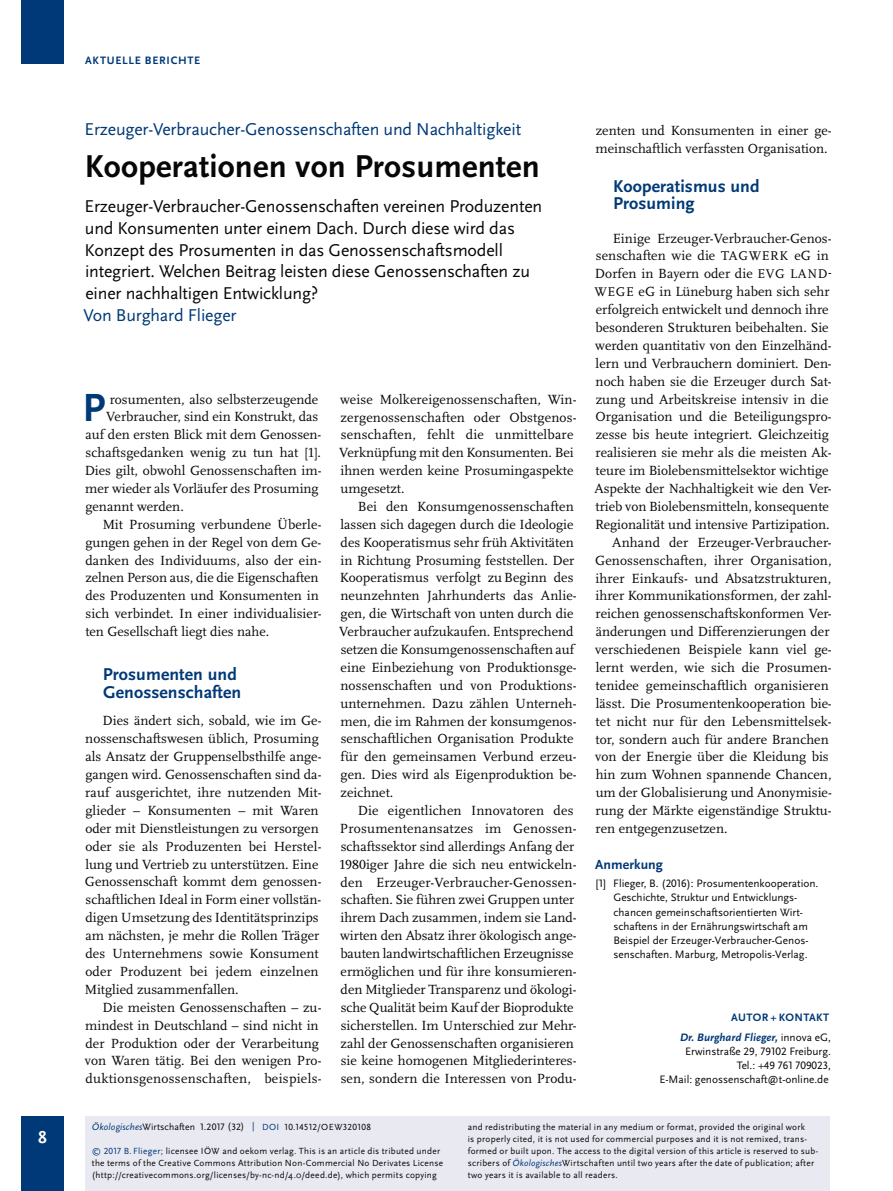
<style>
.page{position:relative;width:893px;height:1191px;background:#fff}
.page>*{position:absolute;margin:0;border:0;box-sizing:border-box;transform-origin:0 0}
.t1{font:700 40.95px "Scala Sans Pro";color:#003977}
.t2{font:700 33px "Scala Sans Pro";letter-spacing:.005em;color:#070707}
.t3{font:17.85px/21.8px "Scala Sans Pro";letter-spacing:-.01em;color:#070707}
.t4{font:17.85px "Scala Sans Pro";letter-spacing:-.01em;color:#003977}
.t5{font:700 17.85px/17.9px "Scala Sans Pro";letter-spacing:.005em;color:#003977}
.t6{font:700 17.85px "Scala Sans Pro";color:#fff}
.t7{font:13.8px/17.9px "Scala Pro";color:#070707}
.t8{font:700 13.8px "Scala Sans Pro";letter-spacing:.005em;color:#003977}
.t9{font:11.25px/14.2px "Scala Sans Pro";color:#070707}
.t10{font:italic 700 11.25px/20px "Scala Sans Pro";letter-spacing:.005em;color:#003977;text-align:right}
.t11{font:700 11.25px "Scala Sans Pro";letter-spacing:.065em;color:#003977}
.t12{font:10.05px "Scala Sans Pro";letter-spacing:.04em;color:#070707}
.t13{font:9.75px "Scala Sans Pro";letter-spacing:.01em;color:#070707}
.t14{font:9.3px/12px "Scala Sans Pro";letter-spacing:.025em;color:#070707}
.s1{font-size:13.2px}
.s2{font-style:normal}
.s3{font-weight:400;font-style:normal;color:#070707}
.s4{font-style:italic;color:#003977}
.s5{color:#003977}
.s6{font-size:9.3px;color:#003977}
.s7{font-size:9.3px}
</style>
<div class="page">
<div style="left:21px;top:1116px;width:43px;height:74px;background:#003977"></div>
<div style="left:21px;top:0;width:43px;height:64px;background:#003977"></div>
<div style="left:85px;top:1116px;width:744px;height:74px;background:#e9e9f2"></div>
<p class="t6" style="left:38px;top:1130px;width:10px">8</p>
<p class="t11" style="left:85px;top:56px;width:117px">AKTUELLE BERICHTE</p>
<p class="t4" style="left:85px;top:123px;width:438px">Erzeuger-Verbraucher-Genossenschaften und Nachhaltigkeit</p>
<h2 class="t2" style="left:85px;top:153px;width:456px">Kooperationen von Prosumenten</h2>
<p class="t3" style="left:85px;top:197px;width:459px">Erzeuger-Verbraucher-Genossenschaften vereinen Produzenten und Konsumenten unter einem Dach. Durch diese wird das Konzept des Prosumenten in das Genossenschaftsmodell<br>inte griert. Welchen Beitrag leisten diese Genossenschaften zu einer nachhaltigen Entwicklung?</p>
<p class="t4" style="left:84px;top:308px;width:154px">Von Burghard Flieger</p>
<h1 class="t1" style="left:83px;top:392px;width:24px">P</h1>
<p class="t7" style="left:110px;top:391px;width:210px">rosumenten, also selbsterzeugende</p>
<p class="t7" style="left:106px;top:409px;width:214px">Verbraucher, sind ein Konstrukt, das</p>
<p class="t7" style="left:85px;top:427px;width:237px">auf den ersten Blick mit dem Genossen-</p>
<p class="t7" style="left:86px;top:445px;width:237px">schaftsgedanken wenig zu tun hat [1].</p>
<p class="t7" style="left:85px;top:462px;width:238px">Dies gilt, obwohl Genossenschaften im-</p>
<p class="t7" style="left:85px;top:480px;width:235px">mer wieder als Vorläufer des Prosuming</p>
<p class="t7" style="left:85px;top:498px;width:100px">genannt werden.</p>
<p class="t7" style="left:103px;top:516px;width:220px">Mit Prosuming verbundene Überle-</p>
<p class="t7" style="left:85px;top:534px;width:237px">gungen gehen in der Regel von dem Ge-</p>
<p class="t7" style="left:85px;top:552px;width:237px">danken des Individuums, also der ein-</p>
<p class="t7" style="left:85px;top:570px;width:235px">zelnen Person aus, die die Eigenschaften</p>
<p class="t7" style="left:85px;top:588px;width:235px">des Produzenten und Konsumenten in</p>
<p class="t7" style="left:86px;top:606px;width:237px">sich verbindet. In einer individualisier-</p>
<p class="t7" style="left:85px;top:623px;width:185px">ten Gesellschaft liegt dies nahe.</p>
<p class="t5" style="left:103px;top:667px;width:140px">Prosumenten und<br>Genossenschaften</p>
<p class="t7" style="left:85px;top:713px;width:238px;text-indent:18px">Dies ändert sich, sobald, wie im Ge&shy;nossenschaftswesen üblich, Prosuming als Ansatz der Gruppenselbsthilfe ange&shy;gangen wird. Genossenschaften sind da&shy;rauf ausgerichtet, ihre nutzenden Mit&shy;glieder – Konsumenten – mit Waren oder mit Dienstleistungen zu versorgen oder sie als Produzenten bei Herstel&shy;lung und Vertrieb zu unterstützen. Eine Genossenschaft kommt dem genossen&shy;schaftlichen Ideal in Form einer vollstän&shy;digen Umsetzung des Identitätsprinzips am nächsten, je mehr die Rollen Träger des Unternehmens sowie Konsument oder Produzent bei jedem einzelnen Mitglied zusammenfallen.</p>
<p class="t7" style="left:85px;top:999px;width:238px;text-indent:18px">Die meisten Genossenschaften – zu&shy;mindest in Deutschland – sind nicht in der Produktion oder der Verarbeitung von Waren tätig. Bei den wenigen Pro&shy;duktionsgenossenschaften, beispiels-</p>
<p class="t7" style="left:339px;top:391px;width:239px">weise Molkereigenossenschaften, Win&shy;zergenossenschaften oder Obstgenos&shy;senschaften, fehlt die unmittelbare Verknüpfung mit den Konsumenten. Bei ihnen werden keine Prosumingaspekte umgesetzt.</p>
<p class="t7" style="left:339px;top:498px;width:239px;text-indent:18px">Bei den Konsumgenossenschaften lassen sich dagegen durch die Ideologie des Kooperatismus sehr früh Aktivitäten in Richtung Prosuming feststellen. Der Kooperatismus verfolgt zu Beginn des neunzehnten Jahrhunderts das Anlie&shy;gen, die Wirtschaft von unten durch die Verbraucher aufzukaufen. Entsprechend setzen die Konsumgenossenschaften auf eine Einbeziehung von Produktionsge&shy;nossenschaften und von Produktions&shy;unternehmen. Dazu zählen Unterneh&shy;men, die im Rahmen der konsumgenos&shy;senschaftlichen Organisation Produkte für den gemeinsamen Verbund erzeu&shy;gen. Dies wird als Eigenproduktion be&shy;zeichnet.</p>
<p class="t7" style="left:339px;top:802px;width:239px;text-indent:18px">Die eigentlichen Innovatoren des Prosumentenansatzes im Genossen&shy;schaftssektor sind allerdings Anfang der 1980iger Jahre die sich neu entwickeln&shy;den Erzeuger-Verbraucher-Genossen&shy;schaften. Sie führen zwei Gruppen unter ihrem Dach zusammen, indem sie Land&shy;wirten den Absatz ihrer ökologisch ange&shy;bauten landwirtschaftlichen Erzeugnisse ermöglichen und für ihre konsumieren&shy;den Mitglieder Transparenz und ökologi&shy;sche Qualität beim Kauf der Bioprodukte sicherstellen. Im Unterschied zur Mehr&shy;zahl der Genossenschaften organisieren sie keine homogenen Mitgliederinteres&shy;sen, sondern die Interessen von Produ-</p>
<p class="t7" style="left:596px;top:123px;width:238px">zenten und Konsumenten in einer ge&shy;meinschaftlich verfassten Organisation.</p>
<p class="t5" style="left:613px;top:178px;width:148px">Kooperatismus und<br>Prosuming</p>
<p class="t7" style="left:613px;top:230px;width:220px">Einige Erzeuger-Verbraucher-Genos-</p>
<p class="t7" style="left:596px;top:248px;width:235px">senschaften wie die <span class="s1">TAGWERK</span> eG in</p>
<p class="t7" style="left:595px;top:266px;width:238px">Dorfen in Bayern oder die <span class="s1">EVG LAND-</span></p>
<p class="t7" style="left:595px;top:284px;width:236px"><span class="s1">WEGE</span> eG in Lüneburg haben sich sehr</p>
<p class="t7" style="left:596px;top:302px;width:234px">erfolgreich entwickelt und dennoch ihre</p>
<p class="t7" style="left:595px;top:319px;width:235px">besonderen Strukturen beibehalten. Sie</p>
<p class="t7" style="left:595px;top:337px;width:238px">werden quantitativ von den Einzelhänd-</p>
<p class="t7" style="left:596px;top:355px;width:238px">lern und Verbrauchern dominiert. Den-</p>
<p class="t7" style="left:596px;top:373px;width:238px">noch haben sie die Erzeuger durch Sat-</p>
<p class="t7" style="left:596px;top:391px;width:234px">zung und Arbeitskreise intensiv in die</p>
<p class="t7" style="left:595px;top:409px;width:238px">Organisation und die Beteiligungspro-</p>
<p class="t7" style="left:596px;top:427px;width:234px">zesse bis heute integriert. Gleichzeitig</p>
<p class="t7" style="left:596px;top:445px;width:238px">realisieren sie mehr als die meisten Ak-</p>
<p class="t7" style="left:596px;top:463px;width:235px">teure im Biolebensmittelsektor wichtige</p>
<p class="t7" style="left:594px;top:480px;width:239px">Aspekte der Nachhaltigkeit wie den Ver-</p>
<p class="t7" style="left:596px;top:498px;width:235px">trieb von Biolebensmitteln, konsequente</p>
<p class="t7" style="left:595px;top:516px;width:236px">Regionalität und intensive Partizipation.</p>
<p class="t7" style="left:612px;top:534px;width:221px">Anhand der Erzeuger-Verbraucher-</p>
<p class="t7" style="left:595px;top:552px;width:238px">Genossenschaften, ihrer Organisation,</p>
<p class="t7" style="left:596px;top:570px;width:237px">ihrer Einkaufs- und Absatzstrukturen,</p>
<p class="t7" style="left:596px;top:588px;width:238px">ihrer Kommunikationsformen, der zahl-</p>
<p class="t7" style="left:596px;top:606px;width:238px">reichen genossenschaftskonformen Ver-</p>
<p class="t7" style="left:596px;top:623px;width:235px">änderungen und Differenzierungen der</p>
<p class="t7" style="left:595px;top:641px;width:238px">verschiedenen Beispiele kann viel ge-</p>
<p class="t7" style="left:596px;top:659px;width:238px">lernt werden, wie sich die Prosumen-</p>
<p class="t7" style="left:596px;top:677px;width:235px">tenidee gemeinschaftlich organisieren</p>
<p class="t7" style="left:596px;top:695px;width:238px">lässt. Die Prosumentenkooperation bie-</p>
<p class="t7" style="left:596px;top:713px;width:238px">tet nicht nur für den Lebensmittelsek-</p>
<p class="t7" style="left:596px;top:731px;width:235px">tor, sondern auch für andere Branchen</p>
<p class="t7" style="left:595px;top:749px;width:235px">von der Energie über die Kleidung bis</p>
<p class="t7" style="left:596px;top:767px;width:237px">hin zum Wohnen spannende Chancen,</p>
<p class="t7" style="left:596px;top:784px;width:238px">um der Globalisierung und Anonymisie-</p>
<p class="t7" style="left:596px;top:802px;width:238px">rung der Märkte eigenständige Struktu-</p>
<p class="t7" style="left:596px;top:820px;width:133px">ren entgegenzusetzen.</p>
<p class="t8" style="left:595px;top:859px;width:69px">Anmerkung</p>
<p class="t9" style="left:613px;top:877px;width:207px;text-indent:-17px">[1] Flieger, B. (2016): Prosumentenkooperation.<br>Geschichte, Struktur und Entwicklungs - chancen gemeinschaftsorientierten Wirt&shy;schaftens in der Ernährungswirtschaft am Beispiel der Erzeuger-Verbraucher-Genos - senschaften. Marburg, Metropolis-Verlag.</p>
<p class="t10" style="left:680px;top:1008px;width:152px"><span class="s2">AUTOR + KONTAKT<br></span>Dr. Burghard Flieger, <span class="s3">innova eG,</span></p>
<p class="t9" style="left:659px;top:1045px;width:173px;text-align:right">Erwinstraße 29, 79102 Freiburg.<br>Tel.: +49 761 709023,<br>E-Mail: genossenschaft@t-online.de</p>
<p class="t13" style="left:92px;top:1123px;width:281px"><span class="s4">Ökologisches</span>Wirtschaften 1.2017 (32) <span class="s5">|</span> <span class="s6">DOI</span> <span class="s7">10.14512/OEW320108</span></p>
<p class="t14" style="left:92px;top:1145px;width:353px"><span class="s5">© 2017 B. Flieger;</span> licensee IÖW and oekom verlag. This is an article dis tributed under the terms of the Creative Commons Attribution Non-Commercial No Derivates License (http://creativecommons.org/licenses/by-nc-nd/4.0/deed.de), which permits copying</p>
<p class="t14" style="left:468px;top:1121px;width:352px">and redistributing the material in any medium or format, provided the original work<br>is properly cited, it is not used for commercial purposes and it is not remixed, trans&shy;formed or built upon. The access to the digital version of this article is reserved to sub&shy;scribers of <span class="s4">Ökologisches</span>Wirtschaften until two years after the date of publication; after two years it is available to all readers.</p>
<p class="t12" style="left:712px;top:1135px;width:118px"><span class="s5">DOI</span> 10.14512/OEW320108</p>
</div>
